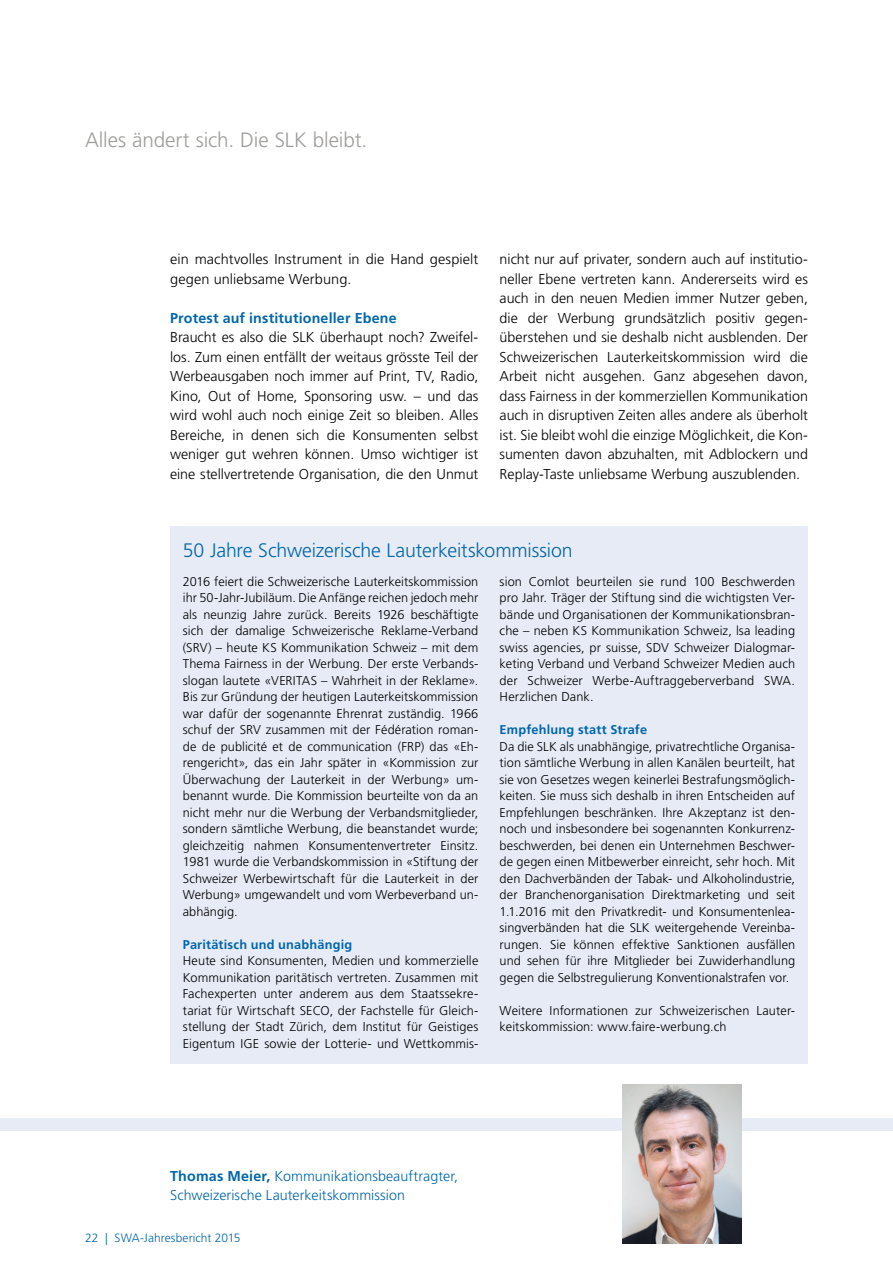
<style>
.page{position:relative;width:893px;height:1263px;background:#fff}
.page>*{position:absolute;margin:0;border:0;box-sizing:border-box;transform-origin:0 0}
.WK_Titel_3{font:300 20.7px "Frutiger LT Pro";letter-spacing:-.005em;color:#9e9d9b}
.WK_Titel_2{font:300 19.5px "Frutiger LT Pro";letter-spacing:-.005em;color:#06a}
.WK_Fliesstext{font:300 14.25px/19.5px "Frutiger LT Pro";color:#000;text-align:justify}
.t1{font:300 14.25px "Frutiger LT Pro";letter-spacing:.005em;color:#06a}
.WK_Titel_2-2{font:700 14.25px "Frutiger LT Pro";letter-spacing:.01em;color:#06a}
.WK_Fliesstext-2{font:300 12.75px/16.5px "Frutiger LT Pro";letter-spacing:.01em;color:#000;text-align:justify}
.WK_Titel_2-3{font:700 12.75px "Frutiger LT Pro";letter-spacing:.015em;color:#06a}
.t2{font:300 12px "Frutiger LT Pro";letter-spacing:.005em;color:#06a}
.s1{font-weight:700}
</style>
<div class="page">
<div style="left:0;top:1118px;width:893px;height:13px;background:#e6ebf6"></div>
<img style="left:622px;top:1084px;width:119px;height:159px">
<div style="left:170px;top:526px;width:638px;height:538px;background:#e6ebf6"></div>
<p class="WK_Titel_3" style="left:85px;top:128px;width:284px">Alles ändert sich. Die SLK bleibt.</p>
<p class="WK_Fliesstext" style="left:170px;top:249px;width:310px">ein machtvolles Instrument in die Hand gespielt gegen unliebsame Werbung.</p>
<p class="WK_Titel_2-2" style="left:170px;top:309px;width:228px">Protest auf institutioneller Ebene</p>
<p class="WK_Fliesstext" style="left:170px;top:327px;width:310px">Braucht es also die SLK überhaupt noch? Zweifel&shy;los. Zum einen entfällt der weitaus grösste Teil der Werbeausgaben noch immer auf Print, TV, Radio, Kino, Out of Home, Sponsoring usw. – und das wird wohl auch noch einige Zeit so bleiben. Alles Bereiche, in denen sich die Konsumenten selbst weniger gut wehren können. Umso wichtiger ist eine stellvertretende Organisation, die den Unmut</p>
<p class="WK_Fliesstext" style="left:500px;top:249px;width:310px">nicht nur auf privater, sondern auch auf institutio&shy;neller Ebene vertreten kann. Andererseits wird es auch in den neuen Medien immer Nutzer geben, die der Werbung grundsätzlich positiv gegen&shy;überstehen und sie deshalb nicht ausblenden. Der Schweizerischen Lauterkeitskommission wird die Arbeit nicht ausgehen. Ganz abgesehen davon, dass Fairness in der kommerziellen Kommunikation auch in disruptiven Zeiten alles andere als überholt ist. Sie bleibt wohl die einzige Möglichkeit, die Kon&shy;sumenten davon abzuhalten, mit Adblockern und Replay-Taste unliebsame Werbung auszublenden.</p>
<p class="WK_Titel_2" style="left:183px;top:538px;width:391px">50 Jahre Schweizerische Lauterkeitskommission</p>
<p class="WK_Fliesstext-2" style="left:183px;top:573px;width:297px">2016 feiert die Schweizerische Lauterkeitskommission ihr 50-Jahr-Jubiläum. Die Anfänge reichen jedoch mehr als neunzig Jahre zurück. Bereits 1926 beschäftigte sich der damalige Schweizerische Reklame-Verband (SRV) – heute KS Kommunikation Schweiz – mit dem Thema Fairness in der Werbung. Der erste Verbands&shy;slogan lautete «VERITAS – Wahrheit in der Reklame».<br>Bis zur Gründung der heutigen Lauterkeitskommission war dafür der sogenannte Ehrenrat zuständig. 1966 schuf der SRV zusammen mit der Fédération roman&shy;de de publicité et de communication (FRP) das «Eh&shy;rengericht», das ein Jahr später in «Kommission zur Überwachung der Lauterkeit in der Werbung» um&shy;benannt wurde. Die Kommission beurteilte von da an nicht mehr nur die Werbung der Verbandsmitglieder, sondern sämtliche Werbung, die beanstandet wurde; gleichzeitig nahmen Konsumentenvertreter Einsitz.<br>1981 wurde die Verbandskommission in «Stiftung der Schweizer Werbewirtschaft für die Lauterkeit in der Werbung» umgewandelt und vom Werbeverband un&shy;abhängig.</p>
<p class="WK_Titel_2-3" style="left:183px;top:937px;width:171px">Paritätisch und unabhängig</p>
<p class="WK_Fliesstext-2" style="left:183px;top:953px;width:297px">Heute sind Konsumenten, Medien und kommerzielle Kommunikation paritätisch vertreten. Zusammen mit Fachexperten unter anderem aus dem Staatssekre&shy;tariat für Wirtschaft SECO, der Fachstelle für Gleich&shy;stellung der Stadt Zürich, dem Institut für Geistiges Eigentum IGE sowie der Lotterie- und Wettkommis-</p>
<p class="WK_Fliesstext-2" style="left:500px;top:573px;width:297px">sion Comlot beurteilen sie rund 100 Beschwerden pro Jahr. Träger der Stiftung sind die wichtigsten Ver&shy;bände und Organisationen der Kommunikationsbran&shy;che – neben KS Kommunikation Schweiz, lsa leading swiss agencies, pr suisse, SDV Schweizer Dialogmar&shy;keting Verband und Verband Schweizer Medien auch der Schweizer Werbe-Auftraggeberverband SWA.<br>Herzlichen Dank.</p>
<p class="WK_Titel_2-3" style="left:500px;top:722px;width:149px">Empfehlung statt Strafe</p>
<p class="WK_Fliesstext-2" style="left:500px;top:738px;width:297px">Da die SLK als unabhängige, privatrechtliche Organisa&shy;tion sämtliche Werbung in allen Kanälen beurteilt, hat sie von Gesetzes wegen keinerlei Bestrafungsmöglich&shy;keiten. Sie muss sich deshalb in ihren Entscheiden auf Empfehlungen beschränken. Ihre Akzeptanz ist den&shy;noch und insbesondere bei sogenannten Konkurrenz&shy;beschwerden, bei denen ein Unternehmen Beschwer&shy;de gegen einen Mitbewerber einreicht, sehr hoch. Mit den Dachverbänden der Tabak- und Alkoholindustrie, der Branchenorganisation Direktmarketing und seit 1.1.2016 mit den Privatkredit- und Konsumentenlea&shy;singverbänden hat die SLK weitergehende Vereinba&shy;rungen. Sie können effektive Sanktionen ausfällen und sehen für ihre Mitglieder bei Zuwiderhandlung gegen die Selbstregulierung Konventionalstrafen vor.</p>
<p class="WK_Fliesstext-2" style="left:500px;top:1002px;width:296px">Weitere Informationen zur Schweizerischen Lauter&shy;keitskommission: www.faire-werbung.ch</p>
<p class="t1" style="left:170px;top:1167px;width:290px"><span class="s1">Thomas Meier,</span> Kommunikationsbeauftragter,</p>
<p class="t1" style="left:170px;top:1187px;width:236px">Schweizerische Lauterkeitskommission</p>
<p class="t2" style="left:85px;top:1230px;width:157px">22 | SWA-Jahresbericht 2015</p>
</div>
